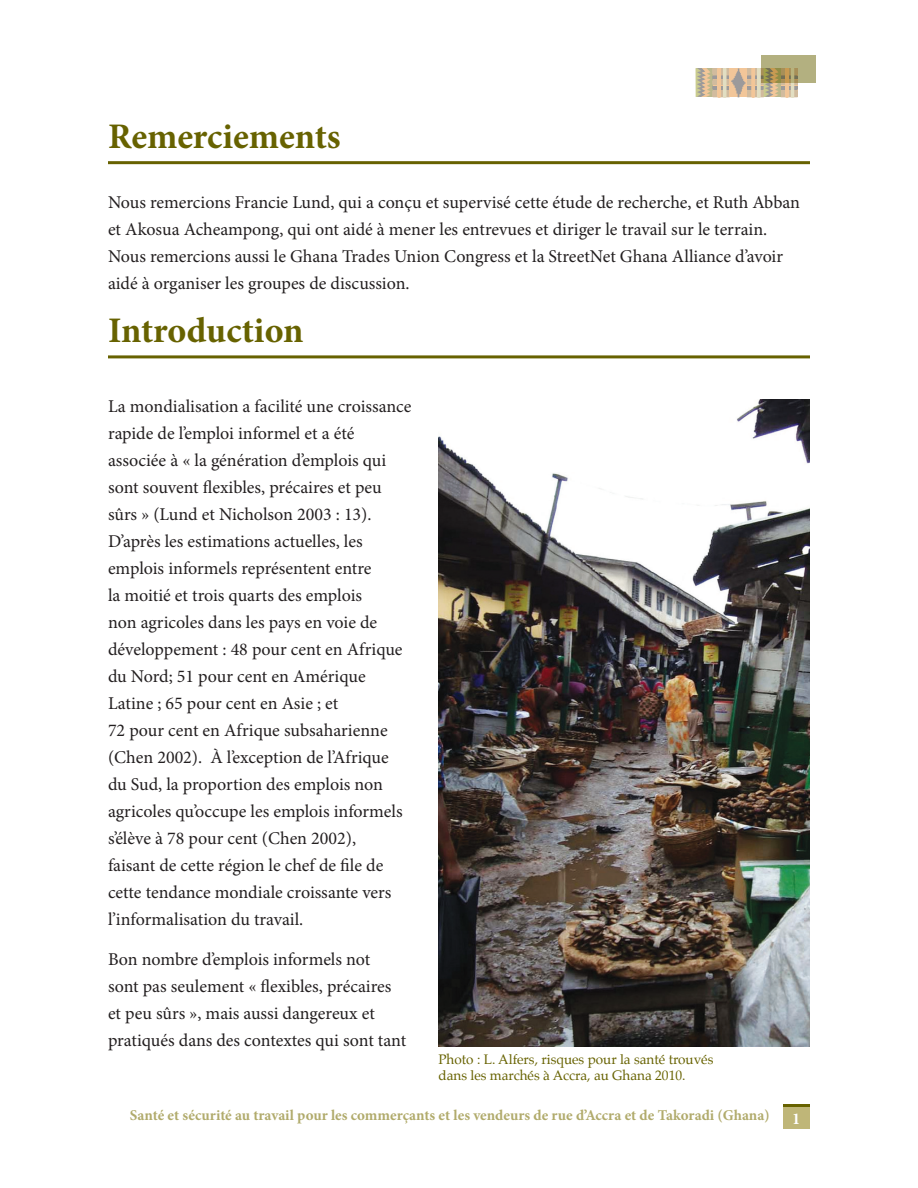
<style>
.page{position:relative;width:918px;height:1188px;background:#fff}
.page>*{position:absolute;margin:0;border:0;box-sizing:border-box;transform-origin:0 0}
.H1_-_Document_Titles{font:700 36px "Minion Pro";letter-spacing:-.005em;color:#676200}
.Normal_Text{font:18px/27px "Minion Pro";color:#231f20}
.t1{font:700 16.5px "Minion Pro";color:#fff}
.t2{font:700 15px "Minion Pro";color:#b1ab6c}
.t3{font:13.5px/16.2px "Palatino";color:#676200}
</style>
<div class="page">
<div style="left:761px;top:55px;width:54px;height:28px;background:#b3b080"></div>
<div style="left:696px;top:68px;width:6px;height:29px;background:#cacc8f"></div>
<svg style="left:697px;top:68px;width:101px;height:29px;background:#c8b38f"></svg>
<div style="left:783px;top:1107px;width:27px;height:21px;background:#bfb678"></div>
<hr style="left:783px;top:1104px;width:27px;height:3px;background:#676200">
<hr style="left:108px;top:161px;width:702px;height:3px;background:#676200">
<hr style="left:108px;top:355px;width:702px;height:3px;background:#676200">
<img style="left:438px;top:400px;width:372px;height:647px">
<p class="H1_-_Document_Titles" style="left:108px;top:111px;width:234px">Remerciements</p>
<p class="Normal_Text" style="left:108px;top:189px;width:694px">Nous remercions Francie Lund, qui a conçu et supervisé cette étude de recherche, et Ruth Abban et Akosua Acheampong, qui ont aidé à mener les entrevues et diriger le travail sur le terrain.<br>Nous remercions aussi le Ghana Trades Union Congress et la StreetNet Ghana Alliance d’avoir aidé à organiser les groupes de discussion.</p>
<p class="H1_-_Document_Titles" style="left:108px;top:305px;width:197px">Introduction</p>
<p class="Normal_Text" style="left:108px;top:392px;width:305px">La mondialisation a facilité une croissance rapide de l’emploi informel et a été associée à « la génération d’emplois qui sont souvent flexibles, précaires et peu sûrs » (Lund et Nicholson 2003 : 13).<br>D’après les estimations actuelles, les emplois informels représentent entre<br>la moitié et trois quarts des emplois<br>non agricoles dans les pays en voie de développement : 48 pour cent en Afrique du Nord; 51 pour cent en Amérique Latine ; 65 pour cent en Asie ; et<br>72 pour cent en Afrique subsaharienne (Chen 2002). À l’exception de l’Afrique du Sud, la proportion des emplois non agricoles qu’occupe les emplois informels s’élève à 78 pour cent (Chen 2002),<br>faisant de cette région le chef de file de cette tendance mondiale croissante vers l’informalisation du travail.</p>
<p class="Normal_Text" style="left:108px;top:946px;width:300px">Bon nombre d’emplois informels not<br>sont pas seulement « flexibles, précaires et peu sûrs », mais aussi dangereux et pratiqués dans des contextes qui sont tant</p>
<p class="t3" style="left:438px;top:1051px;width:277px">Photo : L. Alfers, risques pour la santé trouvés dans les marchés à Accra, au Ghana 2010.</p>
<p class="t2" style="left:130px;top:1105px;width:641px">Santé et sécurité au travail pour les commerçants et les vendeurs de rue d’Accra et de Takoradi (Ghana)</p>
<p class="t1" style="left:792px;top:1107px;width:10px">1</p>
</div>
